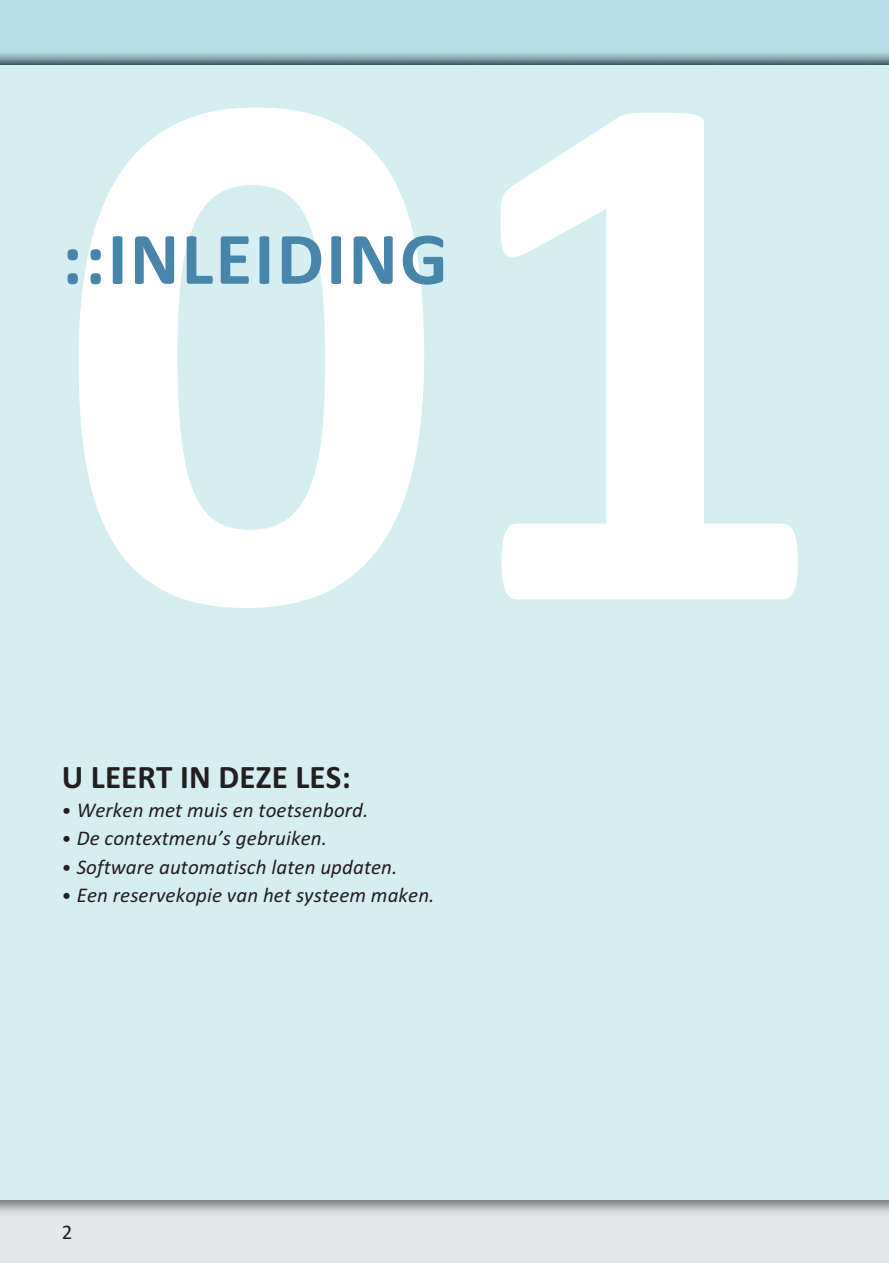
<style>
.page{position:relative;width:889px;height:1263px;background:#fff}
.page>*{position:absolute;margin:0;border:0;box-sizing:border-box;transform-origin:0 0}
.t1{font:700 75px "Calibri";letter-spacing:.03em;color:#4785aa}
.t2{font:700 33px "Calibri";letter-spacing:.005em;color:#231f20}
.t3{font:italic 21px "Calibri";letter-spacing:.005em;color:#231f20}
.t4{font:21px "Calibri";color:#231f20}
.s1{font-style:normal;font-size:19.5px}
</style>
<div class="page">
<div style="left:0;top:65px;width:889px;height:1135px;background:#d5eef1"></div>
<svg style="left:78px;top:108px;width:346px;height:500px;fill:#fff"></svg>
<svg style="left:500px;top:113px;width:298px;height:486px"></svg>
<img style="left:0;top:0;width:889px;height:65px">
<h1 class="t1" style="left:62px;top:233px;width:388px">::INLEIDING</h1>
<h2 class="t2" style="left:62px;top:765px;width:290px">U LEERT IN DEZE LES:</h2>
<p class="t3" style="left:62px;top:802px;width:308px"><span class="s1">•</span> Werken met muis en toetsenbord.</p>
<p class="t3" style="left:62px;top:831px;width:267px"><span class="s1">•</span> De contextmenu’s gebruiken.</p>
<p class="t3" style="left:62px;top:859px;width:337px"><span class="s1">•</span> Software automatisch laten updaten.</p>
<p class="t3" style="left:62px;top:888px;width:374px"><span class="s1">•</span> Een reservekopie van het systeem maken.</p>
<p class="t4" style="left:62px;top:1224px;width:12px">2</p>
</div>
